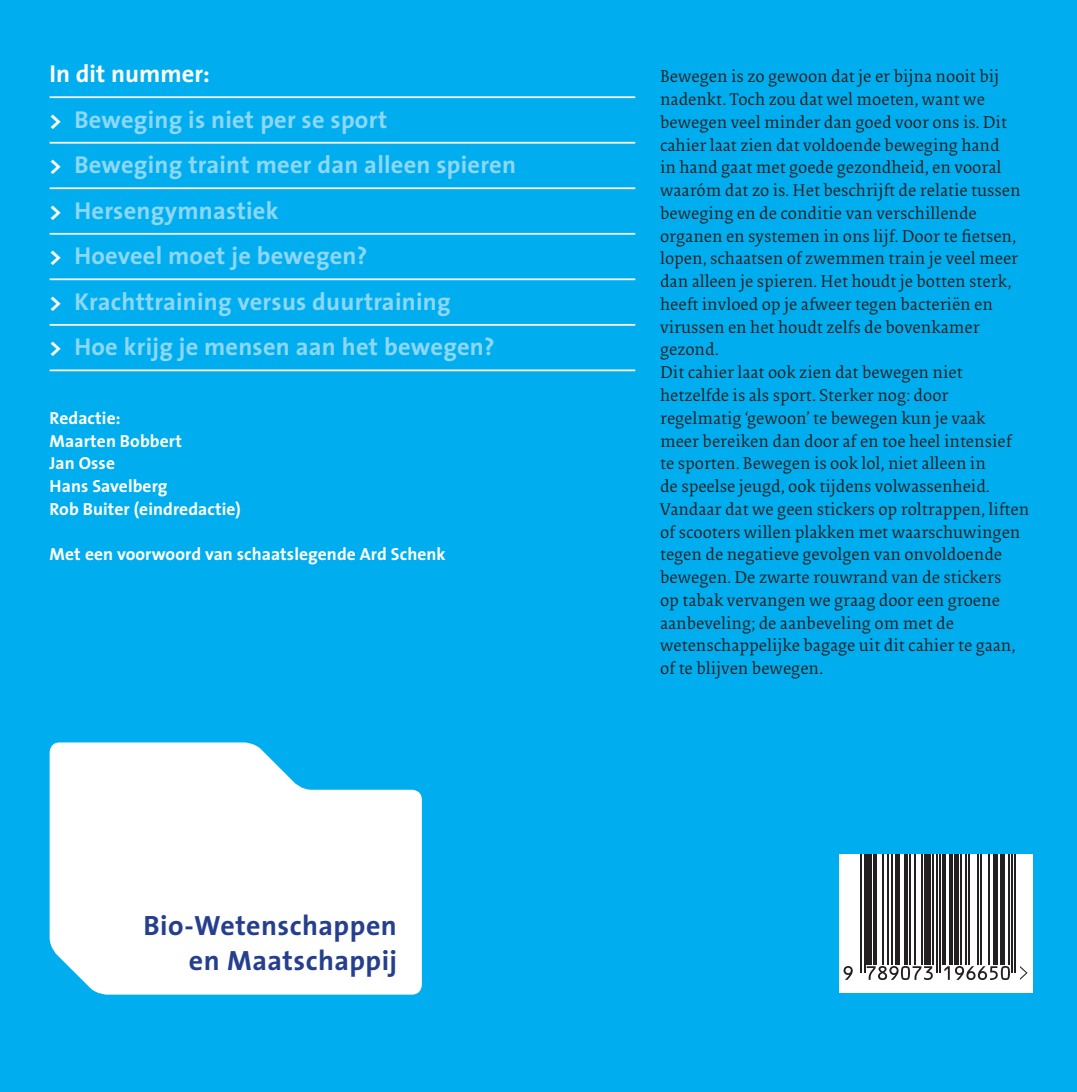
<style>
.page{position:relative;width:1077px;height:1092px;background:#fff}
.page>*{position:absolute;margin:0;border:0;box-sizing:border-box;transform-origin:0 0}
.t1{font:700 28px/35px "The Sans";letter-spacing:.015em;color:#253f8e;text-align:right}
.t2{font:700 24.5px/45.5px "The Sans";letter-spacing:.01em;color:#8dd7f7}
.t3{font:17.5px/22.8px "Collis Roman Txt";color:#231f20}
.t4{font:700 17.5px/22.8px "The Sans";letter-spacing:.005em;color:#fff}
.s1{color:#fff}
</style>
<div class="page">
<div style="left:0;top:0;width:1076px;height:1091px;background:#00aeef"></div>
<svg style="left:50px;top:742px;width:372px;height:252px;background:#e8f7fd"></svg>
<svg style="left:839px;top:854px;width:193px;height:138px;background:#dcdbdb"></svg>
<hr style="left:860px;top:853px;width:2px;height:119px;background:#231f20">
<hr style="left:863px;top:853px;width:2px;height:119px;background:#231f20">
<div style="left:866px;top:853px;width:5px;height:111px;background:#231f20"></div>
<hr style="left:873px;top:853px;width:3px;height:111px;background:#231f20">
<hr style="left:881px;top:853px;width:2px;height:111px;background:#231f20">
<hr style="left:886px;top:853px;width:2px;height:111px;background:#231f20">
<hr style="left:891px;top:853px;width:2px;height:111px;background:#231f20">
<div style="left:894px;top:853px;width:5px;height:111px;background:#231f20"></div>
<hr style="left:904px;top:853px;width:3px;height:111px;background:#231f20">
<hr style="left:909px;top:853px;width:2px;height:111px;background:#231f20">
<hr style="left:914px;top:853px;width:2px;height:111px;background:#231f20">
<hr style="left:921px;top:853px;width:1px;height:111px;background:#231f20">
<div style="left:924px;top:853px;width:6px;height:111px;background:#231f20"></div>
<hr style="left:932px;top:853px;width:2px;height:111px;background:#231f20">
<hr style="left:935px;top:853px;width:2px;height:119px;background:#231f20">
<hr style="left:939px;top:853px;width:1px;height:119px;background:#231f20">
<hr style="left:942px;top:853px;width:3px;height:111px;background:#231f20">
<svg style="left:948px;top:854px;width:4px;height:110px"></svg>
<div style="left:953px;top:853px;width:5px;height:111px;background:#231f20"></div>
<hr style="left:960px;top:853px;width:2px;height:111px;background:#231f20">
<hr style="left:965px;top:853px;width:1px;height:111px;background:#231f20">
<hr style="left:968px;top:853px;width:2px;height:111px;background:#231f20">
<hr style="left:976px;top:853px;width:2px;height:111px;background:#231f20">
<hr style="left:980px;top:853px;width:1px;height:111px;background:#231f20">
<hr style="left:988px;top:853px;width:1px;height:111px;background:#231f20">
<div style="left:993px;top:853px;width:5px;height:111px;background:#231f20"></div>
<div style="left:999px;top:853px;width:5px;height:111px;background:#231f20"></div>
<hr style="left:1007px;top:853px;width:2px;height:111px;background:#231f20">
<hr style="left:1011px;top:853px;width:1px;height:119px;background:#231f20">
<hr style="left:1014px;top:853px;width:2px;height:119px;background:#231f20">
<svg style="left:1020px;top:965px;width:7px;height:14px"></svg>
<svg style="left:843px;top:965px;width:9px;height:14px"></svg>
<svg style="left:866px;top:965px;width:66px;height:14px"></svg>
<svg style="left:944px;top:965px;width:65px;height:14px"></svg>
<hr style="left:50px;top:96px;width:585px;height:2px;background:#fff">
<hr style="left:50px;top:142px;width:585px;height:2px;background:#fff">
<hr style="left:50px;top:187px;width:585px;height:2px;background:#fff">
<hr style="left:50px;top:233px;width:585px;height:2px;background:#fff">
<hr style="left:50px;top:278px;width:585px;height:2px;background:#fff">
<hr style="left:50px;top:324px;width:585px;height:2px;background:#fff">
<hr style="left:50px;top:369px;width:585px;height:2px;background:#fff">
<h2 class="t2" style="left:50px;top:51px;width:468px"><span class="s1">In dit nummer:<br>&gt;</span> Beweging is niet per se sport<br><span class="s1">&gt;</span> Beweging traint meer dan alleen spieren <span class="s1">&gt;</span> Hersengymnastiek<br><span class="s1">&gt;</span> Hoeveel moet je bewegen?<br><span class="s1">&gt;</span> Krachttraining versus duurtraining<br><span class="s1">&gt;</span> Hoe krijg je mensen aan het bewegen?</h2>
<p class="t4" style="left:50px;top:406px;width:193px">Redactie:<br>Maarten Bobbert<br>Jan Osse<br>Hans Savelberg<br>Rob Buiter (eindredactie)</p>
<p class="t4" style="left:50px;top:542px;width:397px">Met een voorwoord van schaatslegende Ard Schenk</p>
<h1 class="t1" style="left:143px;top:907px;width:255px">Bio-Wetenschappen en Maatschappij</h1>
<p class="t3" style="left:660px;top:66px;width:371px">Bewegen is zo gewoon dat je er bijna nooit bij nadenkt. Toch zou dat wel moeten, want we bewegen veel minder dan goed voor ons is. Dit cahier laat zien dat voldoende beweging hand<br>in hand gaat met goede gezondheid, en vooral waaróm dat zo is. Het beschrijft de relatie tussen beweging en de conditie van verschillende organen en systemen in ons lijf. Door te fietsen, lopen, schaatsen of zwemmen train je veel meer dan alleen je spieren. Het houdt je botten sterk, heeft invloed op je afweer tegen bacteriën en virussen en het houdt zelfs de bovenkamer gezond.<br>Dit cahier laat ook zien dat bewegen niet hetzelfde is als sport. Sterker nog: door regelmatig ‘gewoon’ te bewegen kun je vaak<br>meer bereiken dan door af en toe heel intensief te sporten. Bewegen is ook lol, niet alleen in<br>de speelse jeugd, ook tijdens volwassenheid.<br>Vandaar dat we geen stickers op roltrappen, liften of scooters willen plakken met waarschuwingen tegen de negatieve gevolgen van onvoldoende bewegen. De zwarte rouwrand van de stickers<br>op tabak vervangen we graag door een groene aanbeveling; de aanbeveling om met de wetenschappelijke bagage uit dit cahier te gaan, of te blijven bewegen.</p>
</div>
